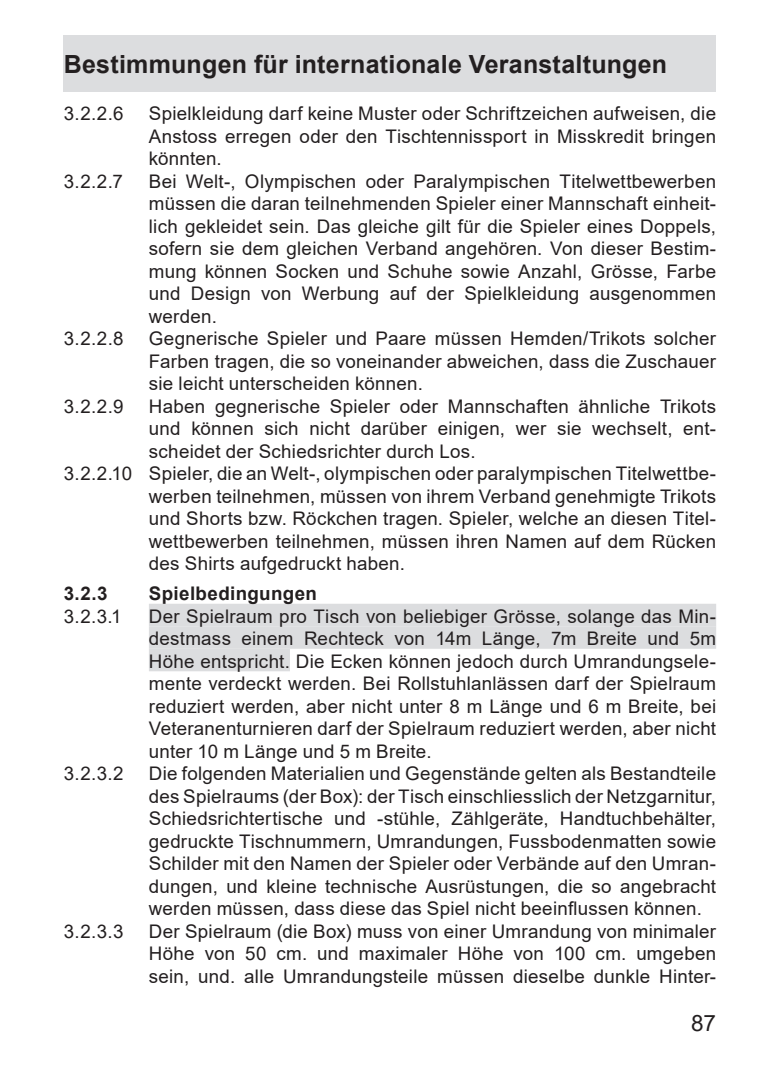
<style>
.page{position:relative;width:780px;height:1078px;background:#fff}
.page>*{position:absolute;margin:0;border:0;box-sizing:border-box;transform-origin:0 0}
.t1{font:700 25px "Arial";letter-spacing:.01em;color:#231f20}
.t2{font:22.5px "Arial";color:#231f20}
.JB_1_1_1_1{font:18.75px/22.5px "Arial";letter-spacing:.015em;color:#231f20;text-align:justify}
.JB_1_1_1_1_Titel{font:700 18.75px "Arial";letter-spacing:.02em;color:#231f20}
.s1{color:#dcdddf}
</style>
<div class="page">
<div style="left:64px;top:35px;width:652px;height:57px;background:#dcdddf"></div>
<div style="left:149px;top:603px;width:567px;height:23px;background:#dcdddf"></div>
<div style="left:149px;top:626px;width:567px;height:22px;background:#dcdddf"></div>
<div style="left:149px;top:648px;width:141px;height:23px;background:#dcdddf"></div>
<h1 class="t1" style="left:64px;top:46px;width:605px">Bestimmungen für internationale Veranstaltungen</h1>
<p class="JB_1_1_1_1" style="left:64px;top:102px;width:61px">3.2.2.6</p>
<p class="JB_1_1_1_1" style="left:149px;top:102px;width:568px">Spielkleidung darf keine Muster oder Schriftzeichen aufweisen, die Anstoss erregen oder den Tischtennissport in Misskredit bringen könnten.</p>
<p class="JB_1_1_1_1" style="left:64px;top:169px;width:61px">3.2.2.7</p>
<p class="JB_1_1_1_1" style="left:149px;top:169px;width:568px">Bei Welt-, Olympischen oder Paralympischen Titelwettbewerben müssen die daran teilnehmenden Spieler einer Mannschaft einheit&shy;lich gekleidet sein. Das gleiche gilt für die Spieler eines Doppels, sofern sie dem gleichen Verband angehören. Von dieser Bestim&shy;mung können Socken und Schuhe sowie Anzahl, Grösse, Farbe und Design von Werbung auf der Spielkleidung ausgenommen werden.</p>
<p class="JB_1_1_1_1" style="left:64px;top:327px;width:61px">3.2.2.8</p>
<p class="JB_1_1_1_1" style="left:149px;top:327px;width:568px">Gegnerische Spieler und Paare müssen Hemden/Trikots solcher Farben tragen, die so voneinander abweichen, dass die Zuschauer sie leicht unterscheiden können.</p>
<p class="JB_1_1_1_1" style="left:64px;top:394px;width:61px">3.2.2.9</p>
<p class="JB_1_1_1_1" style="left:149px;top:394px;width:568px">Haben gegnerische Spieler oder Mannschaften ähnliche Trikots und können sich nicht darüber einigen, wer sie wechselt, ent&shy;scheidet der Schiedsrichter durch Los.</p>
<p class="JB_1_1_1_1" style="left:149px;top:462px;width:568px;text-indent:-85px">3.2.2.10 Spieler, die an Welt-, olympischen oder paralympischen Titelwettbe&shy;werben teilnehmen, müssen von ihrem Verband genehmigte Trikots und Shorts bzw. Röckchen tragen. Spieler, welche an diesen Titel&shy;wettbewerben teilnehmen, müssen ihren Namen auf dem Rücken des Shirts aufgedruckt haben.</p>
<p class="JB_1_1_1_1_Titel" style="left:64px;top:580px;width:45px">3.2.3</p>
<p class="JB_1_1_1_1_Titel" style="left:149px;top:580px;width:170px">Spielbedingungen</p>
<p class="JB_1_1_1_1" style="left:64px;top:604px;width:59px">3.2.3.1</p>
<p class="JB_1_1_1_1" style="left:149px;top:604px;width:568px"><span class="s1">Der Spielraum pro Tisch von beliebiger Grösse, solange das Min&shy;destmass einem Rechteck von 14m Länge, 7m Breite und 5m Höhe entspricht.</span> Die Ecken können jedoch durch Umrandungsele&shy;mente verdeckt werden. Bei Rollstuhlanlässen darf der Spielraum reduziert werden, aber nicht unter 8 m Länge und 6 m Breite, bei Veteranenturnieren darf der Spielraum reduziert werden, aber nicht unter 10 m Länge und 5 m Breite.</p>
<p class="JB_1_1_1_1" style="left:64px;top:762px;width:61px">3.2.3.2</p>
<p class="JB_1_1_1_1" style="left:149px;top:762px;width:568px">Die folgenden Materialien und Gegenstände gelten als Bestandteile des Spielraums (der Box): der Tisch einschliesslich der Netzgarnitur, Schiedsrichtertische und -stühle, Zählgeräte, Handtuchbehälter, gedruckte Tischnummern, Umrandungen, Fussbodenmatten sowie Schilder mit den Namen der Spieler oder Verbände auf den Umran&shy;dungen, und kleine technische Ausrüstungen, die so angebracht werden müssen, dass diese das Spiel nicht beeinflussen können.</p>
<p class="JB_1_1_1_1" style="left:64px;top:919px;width:61px">3.2.3.3</p>
<p class="JB_1_1_1_1" style="left:149px;top:919px;width:568px">Der Spielraum (die Box) muss von einer Umrandung von minimaler Höhe von 50 cm. und maximaler Höhe von 100 cm. umgeben sein, und. alle Umrandungsteile müssen dieselbe dunkle Hinter-</p>
<p class="t2" style="left:691px;top:1006px;width:26px">87</p>
</div>
